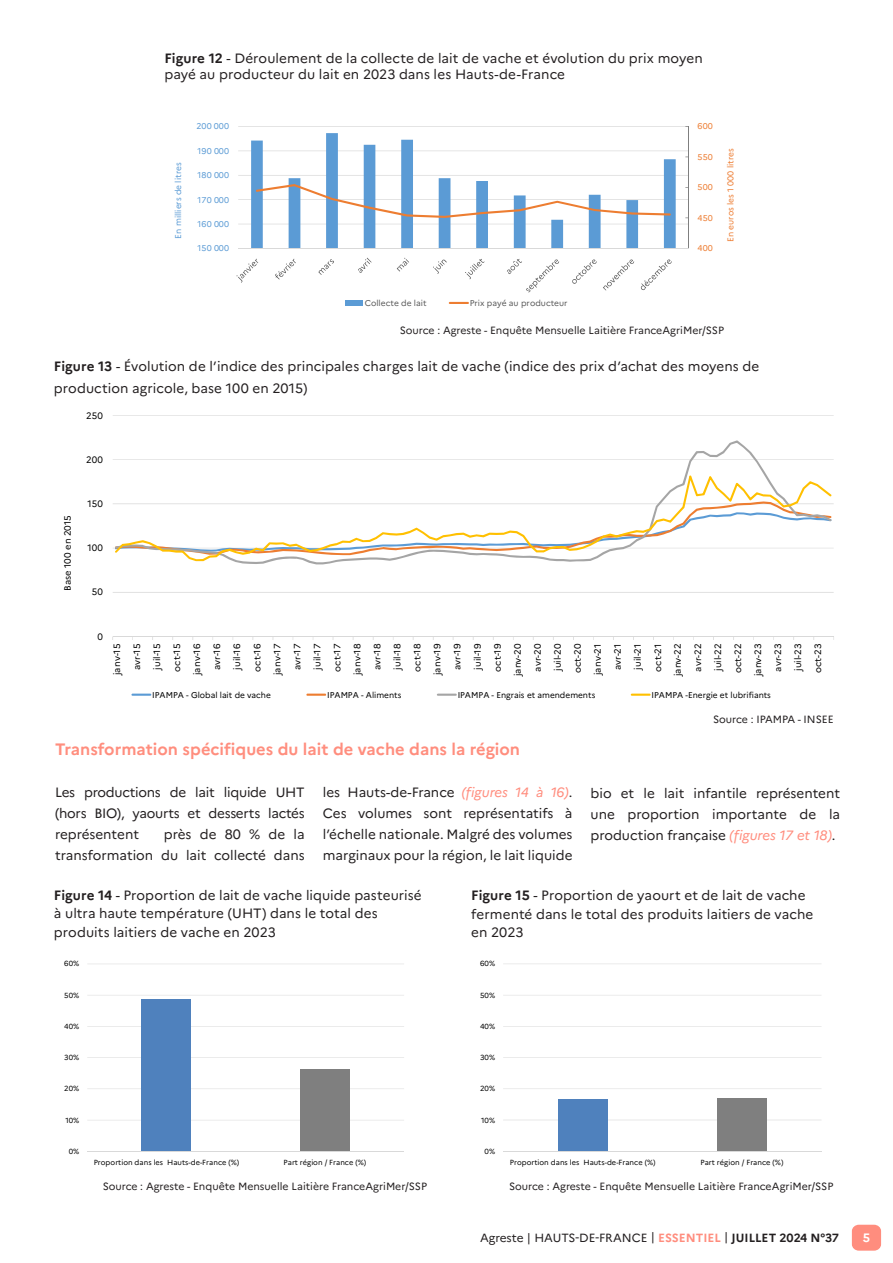
<style>
.page{position:relative;width:893px;height:1263px;background:#fff}
.page>*{position:absolute;margin:0;border:0;box-sizing:border-box;transform-origin:0 0}
.t1{font:700 16.5px "Marianne";color:#ff8e7e}
.Conjoncture_Titre_graphique{font:13.5px/21px "Marianne";color:#231f20;text-align:justify}
.t2{font:700 12.15px "Marianne";color:#fff}
.t3{font:11.85px "Marianne";color:#231f20}
.Source_graphique{font:10.5px "Marianne";color:#231f20}
.t4{font:9.3px "Marianne";letter-spacing:.005em;color:#000}
.t5{font:9.15px/20.1px "Marianne";letter-spacing:.005em;color:#000;text-align:right}
.t6{font:8.4px "Marianne";color:#000}
.t7{font:8.4px "Marianne";letter-spacing:.005em;color:#5b9bd5}
.t8{font:8.4px "Marianne";letter-spacing:.005em;color:#ed7c31}
.t9{font:8.4px "Marianne";color:#595959}
.t10{font:7.35px "Marianne";letter-spacing:.005em;color:#000}
.s1{font-weight:700}
.s2{font-style:italic;color:#ff8d7e}
.s3{font-weight:700;color:#ff8d7e}
</style>
<div class="page">
<div style="left:852px;top:1225px;width:29px;height:26px;background:#ff8d7e;border-radius:7px"></div>
<hr style="left:238px;top:224px;width:451px;height:1px;background:#d9d9d9">
<hr style="left:238px;top:199px;width:451px;height:1px;background:#d9d9d9">
<hr style="left:238px;top:175px;width:451px;height:1px;background:#d9d9d9">
<hr style="left:238px;top:151px;width:451px;height:1px;background:#d9d9d9">
<hr style="left:238px;top:126px;width:451px;height:1px;background:#d9d9d9">
<svg style="left:251px;top:133px;width:425px;height:115px"></svg>
<hr style="left:688px;top:127px;width:1px;height:121px;background:#7f7f7f">
<hr style="left:238px;top:248px;width:451px;height:1px;background:#d9d9d9">
<svg style="left:256px;top:184px;width:415px;height:34px"></svg>
<svg style="left:237px;top:259px;width:21px;height:24px"></svg>
<svg style="left:275px;top:259px;width:21px;height:21px"></svg>
<svg style="left:318px;top:259px;width:16px;height:16px"></svg>
<svg style="left:358px;top:258px;width:14px;height:15px"></svg>
<svg style="left:397px;top:258px;width:12px;height:14px"></svg>
<svg style="left:433px;top:260px;width:14px;height:14px"></svg>
<svg style="left:465px;top:259px;width:19px;height:20px"></svg>
<svg style="left:507px;top:259px;width:52px;height:33px"></svg>
<svg style="left:572px;top:259px;width:25px;height:25px"></svg>
<svg style="left:603px;top:259px;width:31px;height:31px"></svg>
<svg style="left:641px;top:259px;width:31px;height:31px"></svg>
<div style="left:345px;top:300px;width:18px;height:6px;background:#5b9bd5"></div>
<hr style="left:449px;top:302px;width:20px;height:2px;background:#ed7d31">
<hr style="left:113px;top:592px;width:721px;height:1px;background:#d9d9d9">
<hr style="left:113px;top:548px;width:721px;height:1px;background:#d9d9d9">
<hr style="left:113px;top:503px;width:721px;height:1px;background:#d9d9d9">
<hr style="left:113px;top:459px;width:721px;height:1px;background:#d9d9d9">
<hr style="left:113px;top:415px;width:721px;height:1px;background:#d9d9d9">
<hr style="left:113px;top:636px;width:721px;height:1px;background:#d9d9d9">
<svg style="left:115px;top:440px;width:717px;height:124px"></svg>
<svg style="left:115px;top:475px;width:717px;height:86px"></svg>
<hr style="left:131px;top:694px;width:20px;height:2px;background:#5b9bd5">
<hr style="left:306px;top:694px;width:20px;height:2px;background:#ed7d31">
<hr style="left:437px;top:694px;width:20px;height:2px;background:#a5a5a5">
<hr style="left:631px;top:694px;width:20px;height:2px;background:#ffc000">
<hr style="left:87px;top:1120px;width:317px;height:1px;background:#d9d9d9">
<hr style="left:87px;top:1088px;width:317px;height:1px;background:#d9d9d9">
<hr style="left:87px;top:1057px;width:317px;height:1px;background:#d9d9d9">
<hr style="left:87px;top:1026px;width:317px;height:1px;background:#d9d9d9">
<hr style="left:87px;top:995px;width:317px;height:1px;background:#d9d9d9">
<hr style="left:87px;top:964px;width:317px;height:1px;background:#d9d9d9">
<div style="left:300px;top:1069px;width:50px;height:82px;background:#7f7f7f"></div>
<div style="left:142px;top:1000px;width:49px;height:151px;background:#4f81bd"></div>
<hr style="left:87px;top:1151px;width:317px;height:1px;background:#d9d9d9">
<hr style="left:503px;top:1120px;width:318px;height:1px;background:#d9d9d9">
<hr style="left:503px;top:1088px;width:318px;height:1px;background:#d9d9d9">
<hr style="left:503px;top:1057px;width:318px;height:1px;background:#d9d9d9">
<hr style="left:503px;top:1026px;width:318px;height:1px;background:#d9d9d9">
<hr style="left:503px;top:995px;width:318px;height:1px;background:#d9d9d9">
<hr style="left:503px;top:964px;width:318px;height:1px;background:#d9d9d9">
<div style="left:717px;top:1098px;width:50px;height:53px;background:#7f7f7f"></div>
<div style="left:558px;top:1099px;width:50px;height:52px;background:#4f81bd"></div>
<hr style="left:503px;top:1151px;width:318px;height:1px;background:#d9d9d9">
<p class="Conjoncture_Titre_graphique" style="left:164px;top:49px;width:540px;line-height:16.2px"><span class="s1">Figure 12</span> - Déroulement de la collecte de lait de vache et évolution du prix moyen payé au producteur du lait en 2023 dans les Hauts-de-France</p>
<p class="t7" style="left:172px;top:239px;width:78px;rotate:-90deg">En milliers de litres</p>
<p class="t7" style="left:196px;top:120px;width:34px">200 000</p>
<p class="t7" style="left:198px;top:144px;width:33px">190 000</p>
<p class="t7" style="left:198px;top:169px;width:33px">180 000</p>
<p class="t7" style="left:198px;top:193px;width:33px">170 000</p>
<p class="t7" style="left:198px;top:218px;width:33px">160 000</p>
<p class="t7" style="left:198px;top:242px;width:33px">150 000</p>
<p class="t8" style="left:697px;top:120px;width:17px">600</p>
<p class="t8" style="left:697px;top:150px;width:17px">550</p>
<p class="t8" style="left:697px;top:181px;width:17px">500</p>
<p class="t8" style="left:697px;top:211px;width:17px">450</p>
<p class="t8" style="left:697px;top:242px;width:17px">400</p>
<p class="t8" style="left:724px;top:242px;width:95px;rotate:-90deg">En euros les 1 000 litres</p>
<p class="t9" style="left:365px;top:296px;width:64px">Collecte de lait</p>
<p class="t9" style="left:470px;top:296px;width:99px">Prix payé au producteur</p>
<p class="Source_graphique" style="left:400px;top:322px;width:326px">Source : Agreste - Enquête Mensuelle Laitière FranceAgriMer/SSP</p>
<p class="Conjoncture_Titre_graphique" style="left:54px;top:354px;width:707px"><span class="s1">Figure 13</span> - Évolution de l’indice des principales charges lait de vache (indice des prix d’achat des moyens de</p>
<p class="Conjoncture_Titre_graphique" style="left:54px;top:377px;width:255px">production agricole, base 100 en 2015)</p>
<p class="t4" style="left:86px;top:408px;width:18px">250</p>
<p class="t4" style="left:86px;top:452px;width:18px">200</p>
<p class="t5" style="left:57px;top:591px;width:77px;rotate:-90deg">Base 100 en 2015</p>
<p class="t4" style="left:88px;top:497px;width:17px">150</p>
<p class="t4" style="left:88px;top:541px;width:17px">100</p>
<p class="t4" style="left:92px;top:585px;width:13px">50</p>
<p class="t4" style="left:97px;top:629px;width:7px">0</p>
<p class="t5" style="left:106px;top:676px;width:34px;rotate:-90deg">janv-15 avr-15 juil-15 oct-15 janv-16 avr-16 juil-16 oct-16 janv-17 avr-17 juil-17 oct-17 janv-18 avr-18 juil-18 oct-18 janv-19 avr-19 juil-19 oct-19 janv-20 avr-20 juil-20 oct-20 janv-21 avr-21 juil-21 oct-21 janv-22 avr-22 juil-22 oct-22 janv-23 avr-23 juil-23 oct-23</p>
<p class="t6" style="left:152px;top:688px;width:120px">IPAMPA - Global lait de vache</p>
<p class="t6" style="left:327px;top:688px;width:76px">IPAMPA - Aliments</p>
<p class="t6" style="left:458px;top:688px;width:139px">IPAMPA - Engrais et amendements</p>
<p class="t6" style="left:651px;top:688px;width:121px">IPAMPA -Energie et lubrifiants</p>
<p class="Source_graphique" style="left:713px;top:712px;width:122px">Source : IPAMPA - INSEE</p>
<p class="t1" style="left:55px;top:737px;width:466px">Transformation spécifiques du lait de vache dans la région</p>
<p class="Conjoncture_Titre_graphique" style="left:323px;top:780px;width:251px">les Hauts-de-France <span class="s2">(figures 14 à 16)</span>.<br>Ces volumes sont représentatifs à l’échelle nationale. Malgré des volumes marginaux pour la région, le lait liquide</p>
<p class="Conjoncture_Titre_graphique" style="left:590px;top:781px;width:251px">bio et le lait infantile représentent une proportion importante de la production française <span class="s2">(figures 17 et 18)</span>.</p>
<p class="Conjoncture_Titre_graphique" style="left:471px;top:884px;width:344px;line-height:19.5px"><span class="s1">Figure 15</span> - Proportion de yaourt et de lait de vache fermenté dans le total des produits laitiers de vache</p>
<p class="Conjoncture_Titre_graphique" style="left:471px;top:921px;width:54px">en 2023</p>
<p class="Conjoncture_Titre_graphique" style="left:55px;top:781px;width:251px">Les productions de lait liquide UHT (hors BIO), yaourts et desserts lactés représentent</p>
<p class="Conjoncture_Titre_graphique" style="left:55px;top:823px;width:251px;text-align:right">près de 80 % de la<br>transformation du lait collecté dans</p>
<p class="Conjoncture_Titre_graphique" style="left:54px;top:885px;width:369px;line-height:18px"><span class="s1">Figure 14</span> - Proportion de lait de vache liquide pasteurisé à ultra haute température (UHT) dans le total des</p>
<p class="Conjoncture_Titre_graphique" style="left:54px;top:921px;width:224px">produits laitiers de vache en 2023</p>
<p class="t10" style="left:64px;top:958px;width:16px">60%</p>
<p class="t10" style="left:480px;top:958px;width:16px">60%</p>
<p class="t10" style="left:64px;top:989px;width:16px">50%</p>
<p class="t10" style="left:480px;top:989px;width:16px">50%</p>
<p class="t10" style="left:64px;top:1020px;width:16px">40%</p>
<p class="t10" style="left:480px;top:1020px;width:16px">40%</p>
<p class="t10" style="left:64px;top:1052px;width:16px">30%</p>
<p class="t10" style="left:480px;top:1052px;width:16px">30%</p>
<p class="t10" style="left:64px;top:1083px;width:16px">20%</p>
<p class="t10" style="left:480px;top:1083px;width:16px">20%</p>
<p class="t10" style="left:65px;top:1114px;width:15px">10%</p>
<p class="t10" style="left:481px;top:1114px;width:16px">10%</p>
<p class="t10" style="left:69px;top:1145px;width:12px">0%</p>
<p class="t10" style="left:485px;top:1145px;width:12px">0%</p>
<p class="t10" style="left:94px;top:1157px;width:147px">Proportion dans les Hauts-de-France (%)</p>
<p class="t10" style="left:283px;top:1157px;width:84px">Part région / France (%)</p>
<p class="t10" style="left:510px;top:1157px;width:147px">Proportion dans les Hauts-de-France (%)</p>
<p class="t10" style="left:700px;top:1157px;width:84px">Part région / France (%)</p>
<p class="Source_graphique" style="left:103px;top:1178px;width:326px">Source : Agreste - Enquête Mensuelle Laitière FranceAgriMer/SSP</p>
<p class="Source_graphique" style="left:509px;top:1178px;width:326px">Source : Agreste - Enquête Mensuelle Laitière FranceAgriMer/SSP</p>
<p class="t3" style="left:480px;top:1229px;width:361px">Agreste | HAUTS-DE-FRANCE | <span class="s3">ESSENTIEL</span> | <span class="s1">JUILLET 2024 N°37</span></p>
<p class="t2" style="left:863px;top:1228px;width:9px">5</p>
</div>
